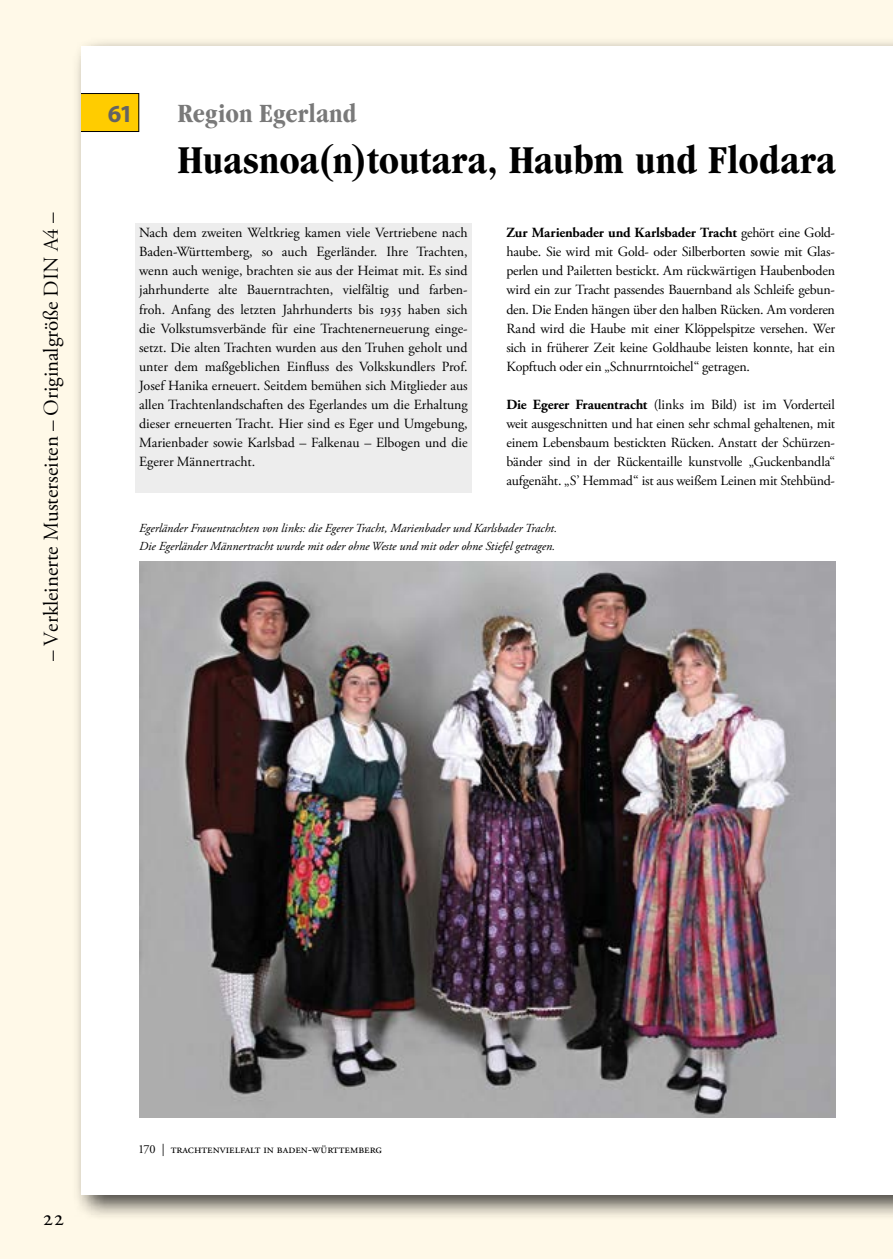
<style>
.page{position:relative;width:893px;height:1259px;background:#fff9e8}
.page>*{position:absolute;margin:0;border:0;box-sizing:border-box;transform-origin:0 0}
.t1{font:700 condensed 40.8px "Garamond";letter-spacing:.01em;color:#000}
.t2{font:700 condensed 27.3px "Garamond";letter-spacing:.005em;color:#797979}
.t3{font:700 24.6px "Myriad Pro";color:#646363}
.t4{font:22.5px "Adobe Garamond Pro";color:#000}
.t5{font:21px "Adobe Garamond Pro";color:#000}
.t6{font:14.1px/19.2px "Adobe Garamond Pro";letter-spacing:-.01em;color:#000;text-align:justify}
.t7{font:italic 12.3px/17.7px "Adobe Garamond Pro";color:#000}
.t8{font:12.3px "Adobe Garamond Pro";color:#000}
.s1{font-weight:700}
</style>
<div class="page">
<div style="left:72px;top:37px;width:821px;height:1184px;background:#000;opacity:.75"></div>
<div style="left:81px;top:47px;width:812px;height:1148px;background:#fff"></div>
<div style="left:81px;top:93px;width:58px;height:39px;background:#fc0"></div>
<img style="left:139px;top:562px;width:696px;height:556px">
<div style="left:135px;top:223px;width:337px;height:251px;background:#ededed"></div>
<div style="left:135px;top:471px;width:337px;height:22px;background:#ededed"></div>
<h3 class="t5" style="left:38px;top:661px;width:450px;rotate:-90deg">– Verkleinerte Musterseiten – Originalgröße DIN A4 –</h3>
<h3 class="t3" style="left:108px;top:97px;width:24px">61</h3>
<h2 class="t2" style="left:178px;top:98px;width:180px">Region Egerland</h2>
<h1 class="t1" style="left:178px;top:137px;width:659px">Huasnoa(n)toutara, Haubm und Flodara</h1>
<p class="t6" style="left:139px;top:223px;width:330px">Nach dem zweiten Weltkrieg kamen viele Vertriebene nach Baden-Württemberg, so auch Egerländer. Ihre Trachten, wenn auch wenige, brachten sie aus der Heimat mit. Es sind jahrhunderte alte Bauerntrachten, vielfältig und farben&shy;froh. Anfang des letzten Jahrhunderts bis 1935 haben sich die Volkstumsverbände für eine Trachtenerneuerung einge&shy;setzt. Die alten Trachten wurden aus den Truhen geholt und unter dem maßgeblichen Einfluss des Volkskundlers Prof.<br>Josef Hanika erneuert. Seitdem bemühen sich Mitglieder aus allen Trachtenlandschaften des Egerlandes um die Erhaltung dieser erneuerten Tracht. Hier sind es Eger und Umgebung, Marienbader sowie Karlsbad – Falkenau – Elbogen und die Egerer Männertracht.</p>
<p class="t6" style="left:506px;top:223px;width:330px"><span class="s1">Zur Marienbader und Karlsbader Tracht</span> gehört eine Gold&shy;haube. Sie wird mit Gold- oder Silberborten sowie mit Glas&shy;perlen und Pailetten bestickt. Am rückwärtigen Haubenboden wird ein zur Tracht passendes Bauernband als Schleife gebun&shy;den. Die Enden hängen über den halben Rücken. Am vorderen Rand wird die Haube mit einer Klöppelspitze versehen. Wer sich in früherer Zeit keine Goldhaube leisten konnte, hat ein Kopftuch oder ein „Schnurrntoichel“ getragen.</p>
<p class="t6" style="left:506px;top:395px;width:330px"><span class="s1">Die Egerer Frauentracht</span> (links im Bild) ist im Vorderteil weit ausgeschnitten und hat einen sehr schmal gehaltenen, mit einem Lebensbaum bestickten Rücken. Anstatt der Schürzen&shy;bänder sind in der Rückentaille kunstvolle „Guckenbandla“ aufgenäht. „S’ Hemmad“ ist aus weißem Leinen mit Stehbünd-</p>
<p class="t7" style="left:139px;top:520px;width:419px">Egerländer Frauentrachten von links: die Egerer Tracht, Marienbader und Karlsbader Tracht.<br>Die Egerländer Männertracht wurde mit oder ohne Weste und mit oder ohne Stiefel getragen.</p>
<h3 class="t4" style="left:43px;top:1204px;width:24px">22</h3>
<p class="t8" style="left:139px;top:1141px;width:244px">170 | Trachtenvielfalt in Baden-Württemberg</p>
</div>
